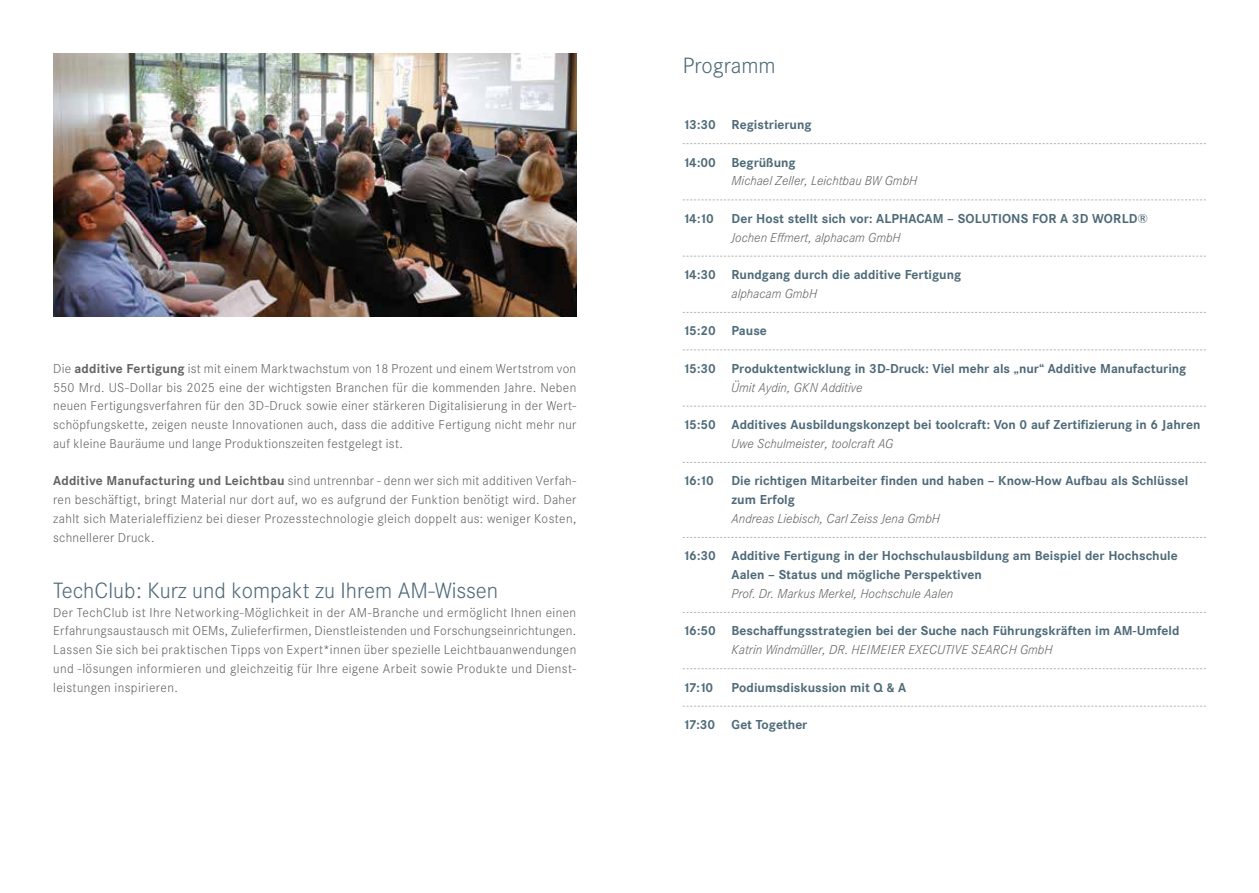
<style>
.page{position:relative;width:1259px;height:893px;background:#fff}
.page>*{position:absolute;margin:0;border:0;box-sizing:border-box;transform-origin:0 0}
.t1{font:300 21.75px "Corporate SBQ";color:#4e6a78}
.t2{font:300 12.75px/18.8px "Corporate SBQ";letter-spacing:.03em;color:#646363;text-align:justify}
.t3{font:700 12.75px/18.8px "Corporate SBQ";color:#4e6a78}
.t4{font:italic 300 12.75px "Corporate SBQ";color:#646363}
.s1{font-weight:700}
</style>
<div class="page">
<img style="left:53px;top:53px;width:523px;height:263px">
<svg style="left:682px;top:143px;width:523px;height:1px"></svg>
<svg style="left:683px;top:200px;width:522px;height:1px"></svg>
<svg style="left:682px;top:256px;width:523px;height:1px"></svg>
<svg style="left:682px;top:312px;width:523px;height:1px"></svg>
<svg style="left:683px;top:350px;width:522px;height:1px"></svg>
<svg style="left:682px;top:406px;width:523px;height:1px"></svg>
<svg style="left:682px;top:462px;width:523px;height:1px"></svg>
<svg style="left:682px;top:537px;width:523px;height:1px"></svg>
<svg style="left:682px;top:612px;width:523px;height:1px"></svg>
<svg style="left:682px;top:668px;width:523px;height:1px"></svg>
<svg style="left:682px;top:706px;width:523px;height:1px"></svg>
<p class="t2" style="left:53px;top:359px;width:524px">Die <span class="s1">additive Fertigung</span> ist mit einem Marktwachstum von 18 Prozent und einem Wertstrom von 550 Mrd. US-Dollar bis 2025 eine der wichtigsten Branchen für die kommenden Jahre. Neben neuen Fertigungsverfahren für den 3D-Druck sowie einer stärkeren Digitalisierung in der Wert&shy;schöpfungskette, zeigen neuste Innovationen auch, dass die additive Fertigung nicht mehr nur auf kleine Bauräume und lange Produktionszeiten festgelegt ist.</p>
<p class="t2" style="left:53px;top:472px;width:525px"><span class="s1">Additive Manufacturing und Leichtbau</span> sind untrennbar - denn wer sich mit additiven Verfah&shy;ren beschäftigt, bringt Material nur dort auf, wo es aufgrund der Funktion benötigt wird. Daher zahlt sich Materialeffizienz bei dieser Prozesstechnologie gleich doppelt aus: weniger Kosten, schnellerer Druck.</p>
<h1 class="t1" style="left:53px;top:578px;width:447px">TechClub: Kurz und kompakt zu Ihrem AM-Wissen</h1>
<p class="t2" style="left:53px;top:603px;width:524px">Der TechClub ist Ihre Networking-Möglichkeit in der AM-Branche und ermöglicht Ihnen einen Erfahrungsaustausch mit OEMs, Zulieferfirmen, Dienstleistenden und Forschungseinrichtungen.<br>Lassen Sie sich bei praktischen Tipps von Expert*innen über spezielle Leichtbauanwendungen und -lösungen informieren und gleichzeitig für Ihre eigene Arbeit sowie Produkte und Dienst&shy;leistungen inspirieren.</p>
<h1 class="t1" style="left:682px;top:53px;width:95px">Programm</h1>
<p class="t3" style="left:682px;top:115px;width:130px">13:30 Registrierung</p>
<p class="t3" style="left:682px;top:153px;width:115px">14:00 Begrüßung</p>
<p class="t4" style="left:731px;top:173px;width:187px">Michael Zeller, Leichtbau BW GmbH</p>
<p class="t3" style="left:682px;top:209px;width:33px">14:10</p>
<p class="t3" style="left:731px;top:209px;width:418px">Der Host stellt sich vor: ALPHACAM – SOLUTIONS FOR A 3D WORLD®</p>
<p class="t4" style="left:731px;top:229px;width:171px">Jochen Effmert, alphacam GmbH</p>
<p class="t3" style="left:682px;top:265px;width:280px">14:30 Rundgang durch die additive Fertigung</p>
<p class="t4" style="left:731px;top:286px;width:87px">alphacam GmbH</p>
<p class="t3" style="left:682px;top:322px;width:86px">15:20 Pause</p>
<p class="t3" style="left:682px;top:359px;width:505px">15:30 Produktentwicklung in 3D-Druck: Viel mehr als „nur“ Additive Manufacturing</p>
<p class="t4" style="left:731px;top:379px;width:132px">Ümit Aydin, GKN Additive</p>
<p class="t3" style="left:682px;top:415px;width:519px">15:50 Additives Ausbildungskonzept bei toolcraft: Von 0 auf Zertifizierung in 6 Jahren</p>
<p class="t4" style="left:731px;top:436px;width:163px">Uwe Schulmeister, toolcraft AG</p>
<p class="t3" style="left:682px;top:472px;width:33px">16:10</p>
<p class="t3" style="left:731px;top:472px;width:458px">Die richtigen Mitarbeiter finden und haben – Know-How Aufbau als Schlüssel zum Erfolg</p>
<p class="t4" style="left:731px;top:511px;width:210px">Andreas Liebisch, Carl Zeiss Jena GmbH</p>
<p class="t3" style="left:731px;top:547px;width:448px;text-indent:-49px">16:30 Additive Fertigung in der Hochschulausbildung am Beispiel der Hochschule<br>Aalen – Status und mögliche Perspektiven</p>
<p class="t4" style="left:731px;top:586px;width:223px">Prof. Dr. Markus Merkel, Hochschule Aalen</p>
<p class="t3" style="left:682px;top:622px;width:498px">16:50 Beschaffungsstrategien bei der Suche nach Führungskräften im AM-Umfeld</p>
<p class="t4" style="left:731px;top:642px;width:322px">Katrin Windmüller, DR. HEIMEIER EXECUTIVE SEARCH GmbH</p>
<p class="t3" style="left:682px;top:678px;width:32px">17:10</p>
<p class="t3" style="left:731px;top:678px;width:176px">Podiumsdiskussion mit Q &amp; A</p>
<p class="t3" style="left:682px;top:715px;width:34px">17:30</p>
<p class="t3" style="left:731px;top:715px;width:77px">Get Together</p>
</div>
